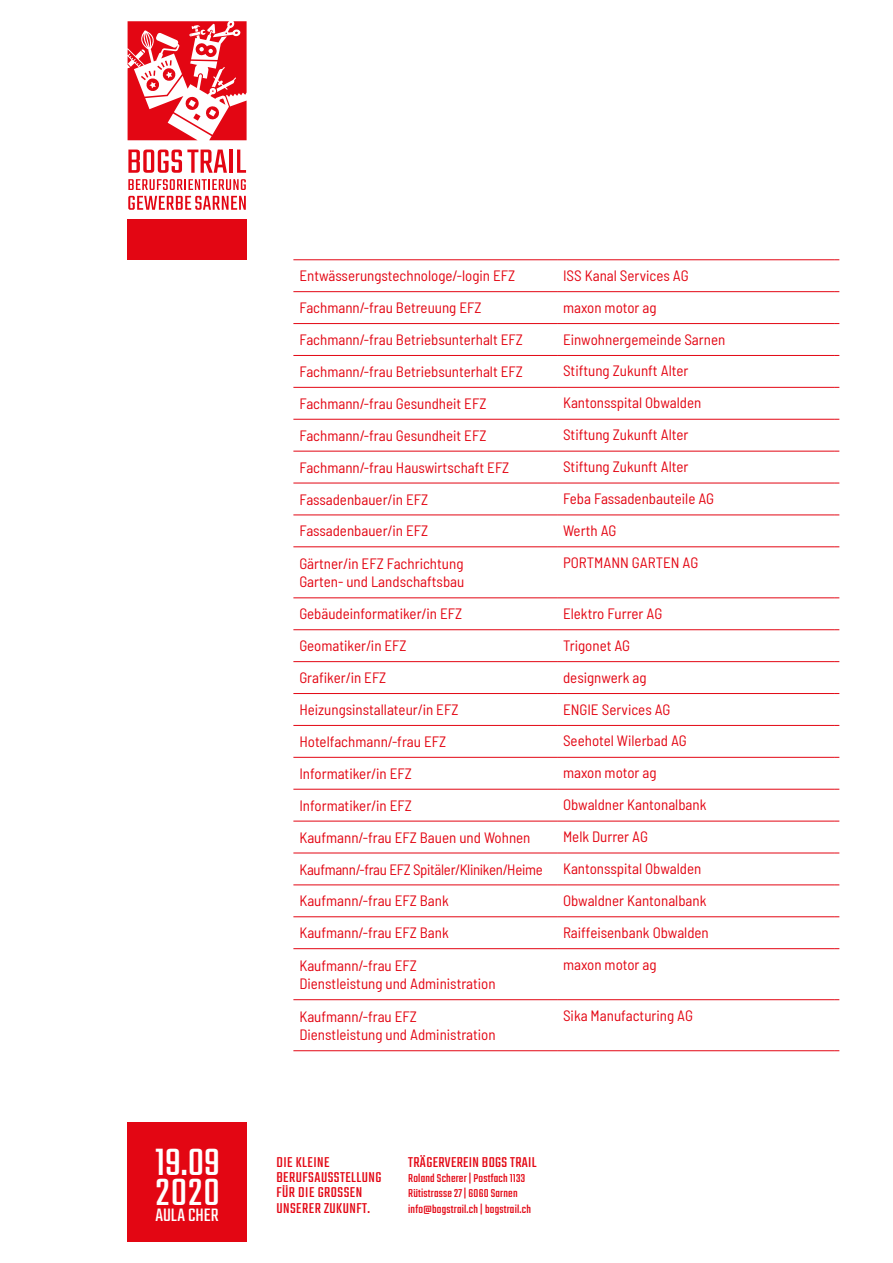
<style>
.page{position:relative;width:893px;height:1263px;background:#fff}
.page>*{position:absolute;margin:0;border:0;box-sizing:border-box;transform-origin:0 0}
.t1{font:42px/30px "Teko";letter-spacing:.03em;color:#fff}
.t2{font:19.8px "Teko";letter-spacing:.01em;color:#fff}
.t3{font:15.75px/15.5px "Teko";letter-spacing:.03em;color:#e30613}
.t4{font:semi-condensed 15px/18px "Barlow";color:#e30613}
.t5{font:semi-condensed 15px "Barlow";letter-spacing:-.02em;color:#e30613}
.t6{font:12.6px/15.5px "Teko";letter-spacing:.015em;color:#e30613}
</style>
<div class="page">
<div style="left:128px;top:219px;width:119px;height:40px;background:#e30613"></div>
<svg style="left:128px;top:21px;width:119px;height:119px"></svg>
<svg style="left:128px;top:179px;width:118px;height:11px"></svg>
<svg style="left:128px;top:196px;width:118px;height:14px"></svg>
<svg style="left:128px;top:150px;width:99px;height:23px"></svg>
<hr style="left:230px;top:150px;width:3px;height:23px;background:#e30613">
<svg style="left:237px;top:150px;width:9px;height:23px"></svg>
<div style="left:128px;top:1123px;width:119px;height:119px;background:#e30613"></div>
<svg style="left:293px;top:260px;width:546px;height:741px"></svg>
<hr style="left:293px;top:259px;width:264px;height:1px;background:#e30613">
<hr style="left:557px;top:259px;width:278px;height:1px;background:#e30613">
<hr style="left:293px;top:291px;width:264px;height:1px;background:#e30613">
<hr style="left:557px;top:291px;width:278px;height:1px;background:#e30613">
<hr style="left:293px;top:323px;width:264px;height:1px;background:#e30613">
<hr style="left:557px;top:323px;width:278px;height:1px;background:#e30613">
<hr style="left:293px;top:355px;width:264px;height:1px;background:#e30613">
<hr style="left:557px;top:355px;width:278px;height:1px;background:#e30613">
<hr style="left:293px;top:387px;width:264px;height:1px;background:#e30613">
<hr style="left:557px;top:387px;width:278px;height:1px;background:#e30613">
<hr style="left:293px;top:419px;width:264px;height:1px;background:#e30613">
<hr style="left:557px;top:419px;width:278px;height:1px;background:#e30613">
<hr style="left:293px;top:451px;width:264px;height:1px;background:#e30613">
<hr style="left:557px;top:451px;width:278px;height:1px;background:#e30613">
<hr style="left:293px;top:483px;width:264px;height:1px;background:#e30613">
<hr style="left:557px;top:483px;width:278px;height:1px;background:#e30613">
<hr style="left:293px;top:514px;width:264px;height:1px;background:#e30613">
<hr style="left:557px;top:514px;width:278px;height:1px;background:#e30613">
<hr style="left:293px;top:546px;width:264px;height:1px;background:#e30613">
<hr style="left:557px;top:546px;width:278px;height:1px;background:#e30613">
<hr style="left:293px;top:597px;width:264px;height:1px;background:#e30613">
<hr style="left:557px;top:597px;width:278px;height:1px;background:#e30613">
<hr style="left:293px;top:629px;width:264px;height:1px;background:#e30613">
<hr style="left:557px;top:629px;width:278px;height:1px;background:#e30613">
<hr style="left:293px;top:661px;width:264px;height:1px;background:#e30613">
<hr style="left:557px;top:661px;width:278px;height:1px;background:#e30613">
<hr style="left:293px;top:693px;width:264px;height:1px;background:#e30613">
<hr style="left:557px;top:693px;width:278px;height:1px;background:#e30613">
<hr style="left:293px;top:725px;width:264px;height:1px;background:#e30613">
<hr style="left:557px;top:725px;width:278px;height:1px;background:#e30613">
<hr style="left:293px;top:757px;width:264px;height:1px;background:#e30613">
<hr style="left:557px;top:757px;width:278px;height:1px;background:#e30613">
<hr style="left:293px;top:789px;width:264px;height:1px;background:#e30613">
<hr style="left:557px;top:789px;width:278px;height:1px;background:#e30613">
<hr style="left:293px;top:821px;width:264px;height:1px;background:#e30613">
<hr style="left:557px;top:821px;width:278px;height:1px;background:#e30613">
<hr style="left:293px;top:853px;width:264px;height:1px;background:#e30613">
<hr style="left:557px;top:853px;width:278px;height:1px;background:#e30613">
<hr style="left:293px;top:884px;width:264px;height:1px;background:#e30613">
<hr style="left:557px;top:884px;width:278px;height:1px;background:#e30613">
<hr style="left:293px;top:916px;width:264px;height:1px;background:#e30613">
<hr style="left:557px;top:916px;width:278px;height:1px;background:#e30613">
<hr style="left:293px;top:948px;width:264px;height:1px;background:#e30613">
<hr style="left:557px;top:948px;width:278px;height:1px;background:#e30613">
<hr style="left:293px;top:999px;width:264px;height:1px;background:#e30613">
<hr style="left:557px;top:999px;width:278px;height:1px;background:#e30613">
<hr style="left:293px;top:1050px;width:264px;height:1px;background:#e30613">
<hr style="left:557px;top:1050px;width:278px;height:1px;background:#e30613">
<h1 class="t1" style="left:155px;top:1150px;width:66px">19.09<br>2020</h1>
<h2 class="t2" style="left:155px;top:1204px;width:65px">AULA CHER</h2>
<p class="t4" style="left:299px;top:267px;width:217px">Entwässerungstechnologe/-login EFZ</p>
<p class="t4" style="left:563px;top:266px;width:127px">ISS Kanal Services AG</p>
<p class="t4" style="left:299px;top:298px;width:184px">Fachmann/-frau Betreuung EFZ</p>
<p class="t4" style="left:563px;top:298px;width:95px">maxon motor ag</p>
<p class="t4" style="left:299px;top:330px;width:225px">Fachmann/-frau Betriebsunterhalt EFZ</p>
<p class="t4" style="left:563px;top:330px;width:164px">Einwohnergemeinde Sarnen</p>
<p class="t4" style="left:299px;top:362px;width:225px">Fachmann/-frau Betriebsunterhalt EFZ</p>
<p class="t4" style="left:563px;top:362px;width:127px">Stiftung Zukunft Alter</p>
<p class="t4" style="left:299px;top:394px;width:189px">Fachmann/-frau Gesundheit EFZ</p>
<p class="t4" style="left:563px;top:394px;width:140px">Kantonsspital Obwalden</p>
<p class="t4" style="left:299px;top:426px;width:189px">Fachmann/-frau Gesundheit EFZ</p>
<p class="t4" style="left:563px;top:425px;width:127px">Stiftung Zukunft Alter</p>
<p class="t4" style="left:299px;top:458px;width:211px">Fachmann/-frau Hauswirtschaft EFZ</p>
<p class="t4" style="left:563px;top:457px;width:127px">Stiftung Zukunft Alter</p>
<p class="t4" style="left:299px;top:490px;width:130px">Fassadenbauer/in EFZ</p>
<p class="t4" style="left:563px;top:489px;width:153px">Feba Fassadenbauteile AG</p>
<p class="t4" style="left:299px;top:522px;width:130px">Fassadenbauer/in EFZ</p>
<p class="t4" style="left:563px;top:521px;width:55px">Werth AG</p>
<p class="t4" style="left:299px;top:554px;width:166px">Gärtner/in EFZ Fachrichtung<br>Garten- und Landschaftsbau</p>
<p class="t4" style="left:563px;top:553px;width:137px">PORTMANN GARTEN AG</p>
<p class="t4" style="left:299px;top:605px;width:164px">Gebäudeinformatiker/in EFZ</p>
<p class="t4" style="left:563px;top:604px;width:101px">Elektro Furrer AG</p>
<p class="t4" style="left:299px;top:636px;width:109px">Geomatiker/in EFZ</p>
<p class="t4" style="left:563px;top:636px;width:69px">Trigonet AG</p>
<p class="t4" style="left:299px;top:668px;width:88px">Grafiker/in EFZ</p>
<p class="t4" style="left:563px;top:668px;width:85px">designwerk ag</p>
<p class="t4" style="left:299px;top:700px;width:161px">Heizungsinstallateur/in EFZ</p>
<p class="t4" style="left:563px;top:700px;width:109px">ENGIE Services AG</p>
<p class="t4" style="left:299px;top:732px;width:148px">Hotelfachmann/-frau EFZ</p>
<p class="t4" style="left:563px;top:732px;width:125px">Seehotel Wilerbad AG</p>
<p class="t4" style="left:299px;top:764px;width:114px">Informatiker/in EFZ</p>
<p class="t4" style="left:563px;top:763px;width:95px">maxon motor ag</p>
<p class="t4" style="left:299px;top:796px;width:114px">Informatiker/in EFZ</p>
<p class="t4" style="left:563px;top:795px;width:145px">Obwaldner Kantonalbank</p>
<p class="t4" style="left:299px;top:828px;width:233px">Kaufmann/-frau EFZ Bauen und Wohnen</p>
<p class="t4" style="left:563px;top:827px;width:86px">Melk Durrer AG</p>
<p class="t5" style="left:299px;top:860px;width:245px">Kaufmann/-frau EFZ Spitäler/Kliniken/Heime</p>
<p class="t4" style="left:563px;top:859px;width:140px">Kantonsspital Obwalden</p>
<p class="t4" style="left:299px;top:892px;width:151px">Kaufmann/-frau EFZ Bank</p>
<p class="t4" style="left:563px;top:891px;width:145px">Obwaldner Kantonalbank</p>
<p class="t4" style="left:299px;top:923px;width:151px">Kaufmann/-frau EFZ Bank</p>
<p class="t4" style="left:563px;top:923px;width:147px">Raiffeisenbank Obwalden</p>
<p class="t4" style="left:299px;top:956px;width:198px">Kaufmann/-frau EFZ<br>Dienstleistung und Administration</p>
<p class="t4" style="left:563px;top:955px;width:95px">maxon motor ag</p>
<p class="t4" style="left:299px;top:1007px;width:198px">Kaufmann/-frau EFZ<br>Dienstleistung und Administration</p>
<p class="t4" style="left:563px;top:1006px;width:131px">Sika Manufacturing AG</p>
<p class="t3" style="left:276px;top:1155px;width:106px">DIE KLEINE<br>BERUFSAUSSTELLUNG<br>FÜR DIE GROSSEN<br>UNSERER ZUKUNFT.</p>
<p class="t3" style="left:408px;top:1155px;width:130px">TRÄGERVEREIN BOGS TRAIL</p>
<p class="t6" style="left:408px;top:1171px;width:124px">Roland Scherer | Postfach 1133<br>Rütistrasse 27 | 6060 Sarnen info@bogstrail.ch | bogstrail.ch</p>
</div>
